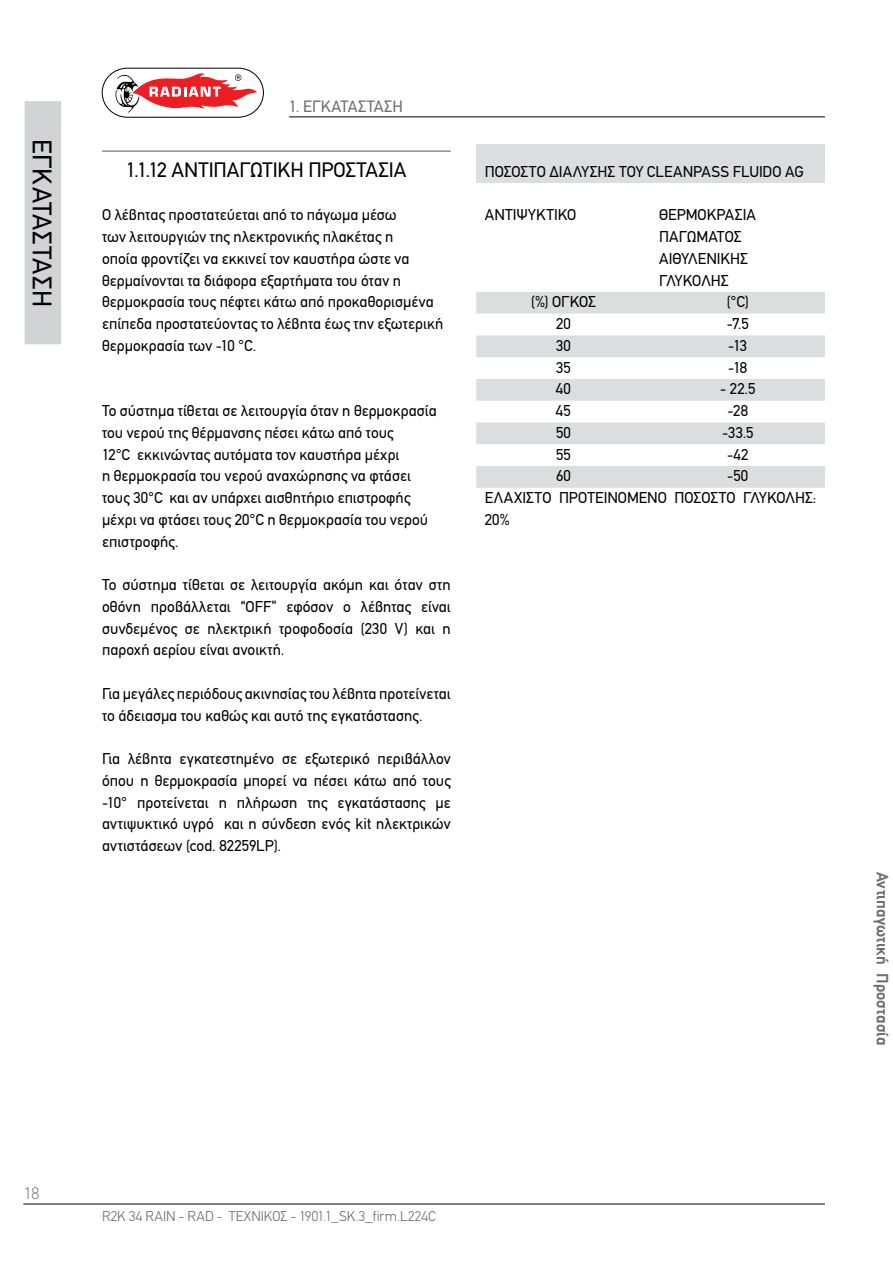
<style>
.page{position:relative;width:893px;height:1263px;background:#fff}
.page>*{position:absolute;margin:0;border:0;box-sizing:border-box;transform-origin:0 0}
.t1{font:27px "PF Din Text";letter-spacing:.02em;color:#000}
.t2{font:21px "PF Din Text";color:#000}
.t3{font:700 16.5px "PF Din Text";letter-spacing:.005em;color:#6d6e71}
.t4{font:16.5px "PF Din Text";color:#6d6e71}
.t5{font:300 16.5px "DIN";color:#6d6e71}
.t6{font:15.75px/21.8px "PF Din Text";letter-spacing:.005em;color:#000}
.t7{font:300 14.25px "PF Din Text";letter-spacing:.01em;color:#6d6e71}
</style>
<div class="page">
<div style="left:25px;top:102px;width:35px;height:242px;background:#d1d3d4"></div>
<div style="left:25px;top:101px;width:36px;height:243px;border:2px solid #d1d3d4"></div>
<hr style="left:23px;top:1204px;width:802px;height:1px;background:#000">
<hr style="left:289px;top:117px;width:536px;height:1px;background:#000">
<svg style="left:102px;top:68px;width:162px;height:50px"></svg>
<hr style="left:102px;top:151px;width:349px;height:1px;background:#58595b">
<div style="left:476px;top:145px;width:349px;height:38px;background:#dcddde"></div>
<svg style="left:476px;top:292px;width:349px;height:196px;fill:#dcddde"></svg>
<h1 class="t1" style="left:58px;top:138px;width:170px;rotate:90deg">ΕΓΚΑΤΑΣΤΑΣΗ</h1>
<p class="t4" style="left:289px;top:96px;width:115px">1. ΕΓΚΑΤΑΣΤΑΣΗ</p>
<h2 class="t2" style="left:126px;top:157px;width:282px">1.1.12 ANTIΠAΓΩTIKH ΠPOΣTAΣIA</h2>
<p class="t6" style="left:102px;top:204px;width:343px">Ο λέβητας προστατεύεται από το πάγωμα μέσω<br>των λειτουργιών της ηλεκτρονικής πλακέτας η<br>οποία φροντίζει να εκκινεί τον καυστήρα ώστε να θερμαίνονται τα διάφορα εξαρτήματα του όταν η θερμοκρασία τους πέφτει κάτω από προκαθορισμένα επίπεδα προστατεύοντας το λέβητα έως την εξωτερική θερμοκρασία των -10 °C.</p>
<p class="t6" style="left:102px;top:400px;width:336px">Tο σύστημα τίθεται σε λειτουργία όταν η θερμοκρασία του νερού της θέρμανσης πέσει κάτω από τους<br>12°C εκκινώντας αυτόματα τον καυστήρα μέχρι<br>η θερμοκρασία του νερού αναχώρησης να φτάσει τους 30°C και αν υπάρχει αισθητήριο επιστροφής μέχρι να φτάσει τους 20°C η θερμοκρασία του νερού επιστροφής.</p>
<p class="t6" style="left:102px;top:574px;width:350px;text-align:justify">Το σύστημα τίθεται σε λειτουργία ακόμη και όταν στη οθόνη προβάλλεται “OFF” εφόσον ο λέβητας είναι συνδεμένος σε ηλεκτρική τροφοδοσία (230 V) και η παροχή αερίου είναι ανοικτή.</p>
<p class="t6" style="left:102px;top:683px;width:350px">Για μεγάλες περιόδους ακινησίας του λέβητα προτείνεται το άδειασμα του καθώς και αυτό της εγκατάστασης.</p>
<p class="t6" style="left:102px;top:748px;width:350px;text-align:justify">Για λέβητα εγκατεστημένο σε εξωτερικό περιβάλλον όπου η θερμοκρασία μπορεί να πέσει κάτω από τους -10° προτείνεται η πλήρωση της εγκατάστασης με αντιψυκτικό υγρό και η σύνδεση ενός kit ηλεκτρικών αντιστάσεων (cod. 82259LP).</p>
<p class="t6" style="left:485px;top:161px;width:320px">ΠOΣOΣTO ΔIAΛYΣHΣ TOY CLEANPASS FLUIDO AG</p>
<p class="t6" style="left:485px;top:204px;width:93px">ANTIΨYKTIKO</p>
<p class="t6" style="left:659px;top:204px;width:98px">ΘEPMOKPAΣIA<br>ΠAΓΩMATOΣ<br>AIΘYΛENIKHΣ<br>ΓΛYKOΛHΣ</p>
<p class="t6" style="left:531px;top:291px;width:67px">(%) OΓKOΣ</p>
<p class="t6" style="left:726px;top:291px;width:24px">(°C)</p>
<p class="t6" style="left:556px;top:313px;width:16px">20</p>
<p class="t6" style="left:727px;top:313px;width:23px">-7.5</p>
<p class="t6" style="left:556px;top:335px;width:16px">30</p>
<p class="t6" style="left:728px;top:335px;width:21px">-13</p>
<p class="t6" style="left:556px;top:356px;width:16px">35</p>
<p class="t6" style="left:728px;top:356px;width:20px">-18</p>
<p class="t6" style="left:556px;top:378px;width:17px">40</p>
<p class="t6" style="left:720px;top:378px;width:37px">- 22.5</p>
<p class="t6" style="left:556px;top:400px;width:17px">45</p>
<p class="t6" style="left:727px;top:400px;width:22px">-28</p>
<p class="t6" style="left:556px;top:422px;width:16px">50</p>
<p class="t6" style="left:722px;top:422px;width:33px">-33.5</p>
<p class="t6" style="left:556px;top:443px;width:16px">55</p>
<p class="t6" style="left:727px;top:443px;width:23px">-42</p>
<p class="t6" style="left:556px;top:465px;width:16px">60</p>
<p class="t6" style="left:485px;top:465px;width:333px;text-indent:243px">-50<br>EΛAXIΣTO ΠPOTEINOMENO ΠOΣOΣTO ΓΛYKOΛHΣ:<br>20%</p>
<p class="t5" style="left:23px;top:1183px;width:18px">18</p>
<p class="t7" style="left:102px;top:1207px;width:335px">R2K 34 RAIN - RAD - ΤΕΧΝΙΚΟΣ - 1901.1_SK.3_firm.L224C</p>
<p class="t3" style="left:892px;top:872px;width:175px;rotate:90deg">Αντιπαγωτική Προστασία</p>
</div>
